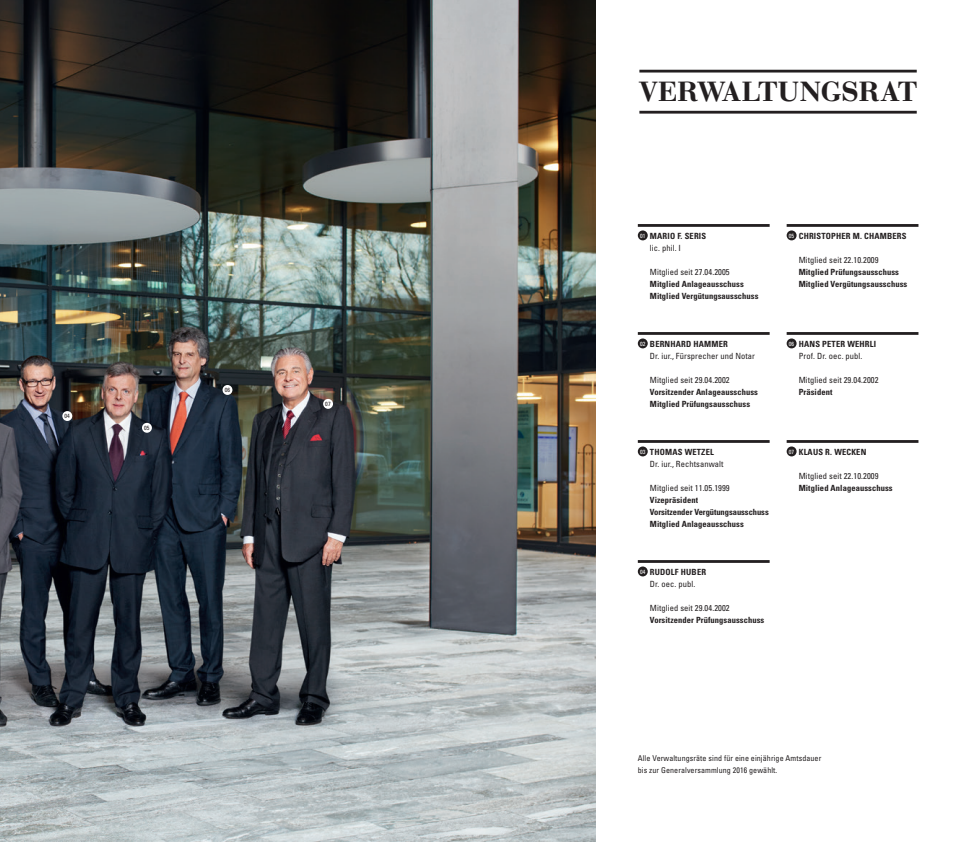
<style>
.page{position:relative;width:961px;height:842px;background:#fff}
.page>*{position:absolute;margin:0;border:0;box-sizing:border-box;transform-origin:0 0}
.t1{font:29px "Bauer Bod Dem Bol";letter-spacing:.005em;color:#231f20}
.t2{font:700 condensed 8.5px/12px "Univers LT Std";letter-spacing:.01em;color:#231f20}
.t3{font:condensed 8.5px/12px "Univers LT Std";letter-spacing:.01em;color:#231f20}
.t4{font:condensed 8px/12px "Univers LT Std";letter-spacing:.01em;color:#231f20}
.t5{font:condensed 6px "Univers LT Std";letter-spacing:.01em;color:#231f20}
.s1{font-weight:400}
.s2{font-weight:700}
</style>
<div class="page">
<img style="left:0;top:0;width:595px;height:842px">
<div style="left:223px;top:385px;width:9px;height:10px;background:#fff;border-radius:50%"></div>
<div style="left:142px;top:423px;width:10px;height:10px;background:#fff;border-radius:50%"></div>
<div style="left:323px;top:399px;width:10px;height:10px;background:#fff;border-radius:50%"></div>
<div style="left:62px;top:411px;width:10px;height:10px;background:#fff;border-radius:50%"></div>
<hr style="left:638px;top:224px;width:132px;height:3px;background:#231f20">
<hr style="left:638px;top:332px;width:132px;height:3px;background:#231f20">
<hr style="left:638px;top:440px;width:132px;height:3px;background:#231f20">
<hr style="left:638px;top:560px;width:132px;height:3px;background:#231f20">
<div style="left:638px;top:230px;width:10px;height:10px;background:#231f20;border-radius:50%"></div>
<div style="left:638px;top:338px;width:10px;height:10px;background:#231f20;border-radius:50%"></div>
<div style="left:638px;top:446px;width:10px;height:10px;background:#231f20;border-radius:50%"></div>
<div style="left:638px;top:566px;width:10px;height:10px;background:#231f20;border-radius:50%"></div>
<hr style="left:787px;top:224px;width:131px;height:3px;background:#231f20">
<hr style="left:787px;top:332px;width:131px;height:3px;background:#231f20">
<hr style="left:787px;top:440px;width:131px;height:3px;background:#231f20">
<div style="left:787px;top:230px;width:10px;height:10px;background:#231f20;border-radius:50%"></div>
<div style="left:787px;top:338px;width:10px;height:10px;background:#231f20;border-radius:50%"></div>
<div style="left:787px;top:446px;width:10px;height:10px;background:#231f20;border-radius:50%"></div>
<hr style="left:639px;top:70px;width:278px;height:3px;background:#231f20">
<hr style="left:639px;top:111px;width:278px;height:3px;background:#231f20">
<p class="t5" style="left:65px;top:412px;width:7px">04</p>
<p class="t5" style="left:144px;top:424px;width:7px">05</p>
<p class="t5" style="left:225px;top:386px;width:7px">06</p>
<p class="t5" style="left:325px;top:400px;width:7px">07</p>
<h1 class="t1" style="left:639px;top:74px;width:279px">VERWALTUNGSRAT</h1>
<p class="t2" style="left:650px;top:230px;width:58px;text-indent:-10px"><sup>01</sup> MARIO F. SERIS <span class="s1">lic. phil. I</span></p>
<p class="t3" style="left:650px;top:266px;width:81px">Mitglied seit 27.04.2005</p>
<p class="t2" style="left:650px;top:278px;width:110px">Mitglied Anlageausschuss<br>Mitglied Vergütungsausschuss</p>
<p class="t3" style="left:650px;top:338px;width:107px;text-indent:-10px"><sup>02</sup> <span class="s2">BERNHARD HAMMER<br></span>Dr. iur., Fürsprecher und Notar</p>
<p class="t3" style="left:650px;top:374px;width:81px">Mitglied seit 29.04.2002</p>
<p class="t2" style="left:650px;top:386px;width:110px">Vorsitzender Anlageausschuss<br>Mitglied Prüfungsausschuss</p>
<p class="t3" style="left:650px;top:446px;width:75px;text-indent:-10px"><sup>03</sup> <span class="s2">THOMAS WETZEL<br></span>Dr. iur., Rechtsanwalt</p>
<p class="t3" style="left:650px;top:482px;width:81px">Mitglied seit 11.05.1999</p>
<p class="t2" style="left:650px;top:494px;width:120px">Vizepräsident<br>Vorsitzender Vergütungsausschuss<br>Mitglied Anlageausschuss</p>
<p class="t3" style="left:640px;top:566px;width:68px;text-align:center"><sup>04</sup> <span class="s2">RUDOLF HUBER<br></span>Dr. oec. publ.</p>
<p class="t3" style="left:650px;top:602px;width:81px">Mitglied seit 29.04.2002</p>
<p class="t2" style="left:650px;top:614px;width:116px">Vorsitzender Prüfungsausschuss</p>
<p class="t2" style="left:789px;top:230px;width:119px"><sup>05</sup> CHRISTOPHER M. CHAMBERS</p>
<p class="t3" style="left:799px;top:254px;width:81px">Mitglied seit 22.10.2009</p>
<p class="t2" style="left:799px;top:266px;width:110px">Mitglied Prüfungsausschuss<br>Mitglied Vergütungsausschuss</p>
<p class="t3" style="left:789px;top:338px;width:89px;text-align:center"><sup>06</sup> <span class="s2">HANS PETER WEHRLI<br></span>Prof. Dr. oec. publ.</p>
<p class="t3" style="left:799px;top:374px;width:81px">Mitglied seit 29.04.2002</p>
<p class="t2" style="left:799px;top:386px;width:35px">Präsident</p>
<p class="t2" style="left:789px;top:446px;width:79px"><sup>07</sup> KLAUS R. WECKEN</p>
<p class="t3" style="left:799px;top:470px;width:81px">Mitglied seit 22.10.2009</p>
<p class="t2" style="left:799px;top:482px;width:96px">Mitglied Anlageausschuss</p>
<p class="t4" style="left:638px;top:752px;width:185px">Alle Verwaltungsräte sind für eine einjährige Amtsdauer bis zur Generalversammlung 2016 gewählt.</p>
</div>
